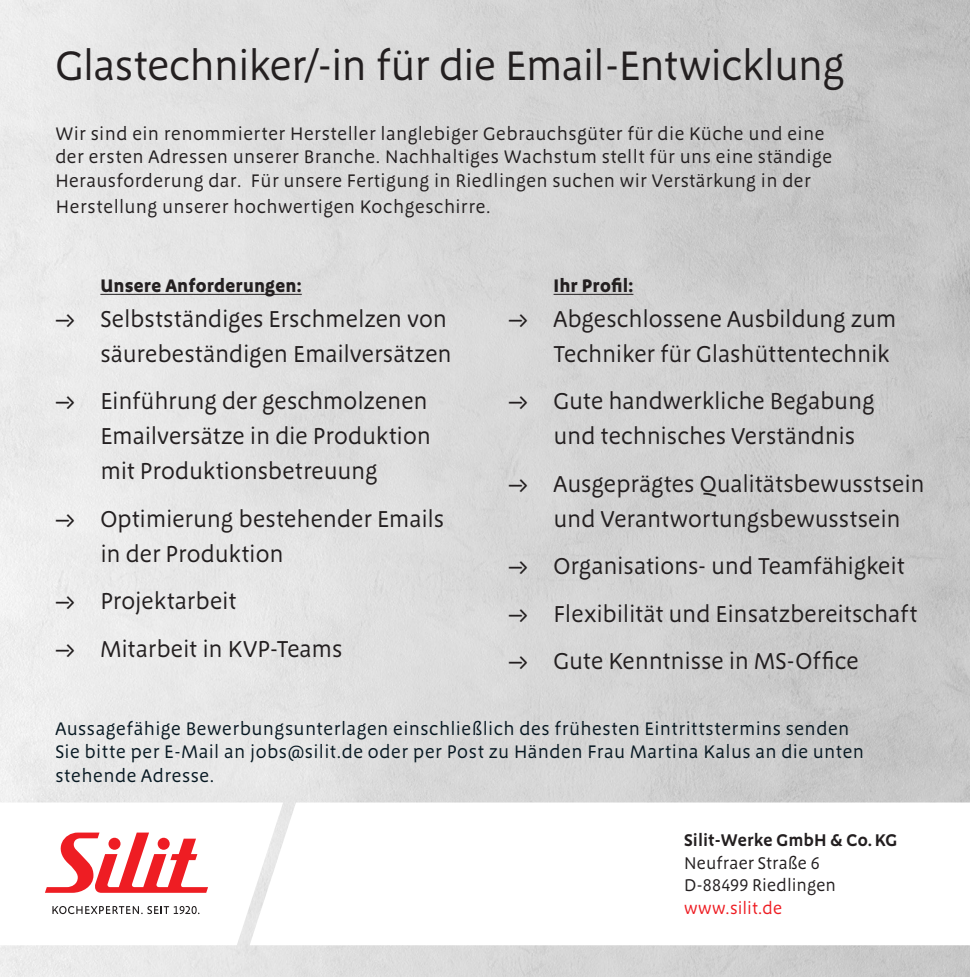
<style>
.page{position:relative;width:970px;height:977px;background:#fff}
.page>*{position:absolute;margin:0;border:0;box-sizing:border-box;transform-origin:0 0}
._24___9_8_mm{font:42.5px "Megano OT";letter-spacing:-.02em;color:#231f20}
.t1{font:23.75px/35px "Megano OT";letter-spacing:-.005em;color:#231f20}
.t2{font:18.75px/23.8px "Megano OT";letter-spacing:.025em;color:#231f20}
.t3{font:18.75px/23.8px "Megano OT";letter-spacing:.025em;color:#071822}
.t4{font:700 18.75px "Megano OT";letter-spacing:.01em;color:#231f20}
.t5{font:17.5px/22.5px "Megano OT";letter-spacing:.01em;color:#231f20}
.t6{font:600 17.5px "Megano OT";letter-spacing:.005em;color:#231f20}
.t7{font:17.5px "Megano OT";color:#ee1d23}
</style>
<div class="page">
<img style="left:0;top:0;width:970px;height:977px">
<svg style="left:283px;top:802px;width:687px;height:143px"></svg>
<svg style="left:0;top:802px;width:283px;height:143px"></svg>
<svg style="left:45px;top:832px;width:163px;height:61px"></svg>
<svg style="left:52px;top:906px;width:147px;height:8px"></svg>
<hr style="left:100px;top:294px;width:202px;height:1px;background:#231f20">
<hr style="left:553px;top:294px;width:80px;height:1px;background:#231f20">
<svg style="left:0;top:0;width:4px;height:4px"></svg>
<svg style="left:0;top:972px;width:4px;height:5px"></svg>
<svg style="left:965px;top:0;width:5px;height:4px"></svg>
<svg style="left:965px;top:972px;width:5px;height:5px"></svg>
<p class="_24___9_8_mm" style="left:55px;top:41px;width:791px">Glastechniker/-in für die Email-Entwicklung</p>
<p class="t2" style="left:55px;top:121px;width:778px">Wir sind ein renommierter Hersteller langlebiger Gebrauchsgüter für die Küche und eine der ersten Adressen unserer Branche. Nachhaltiges Wachstum stellt für uns eine ständige<br>Herausforderung dar. Für unsere Fertigung in Riedlingen suchen wir Verstärkung in der</p>
<p class="t2" style="left:56px;top:195px;width:436px">Herstellung unserer hochwertigen Kochgeschirre.</p>
<p class="t4" style="left:100px;top:274px;width:203px">Unsere Anforderungen:</p>
<p class="t1" style="left:55px;top:301px;width:398px;text-align:right">→ Selbstständiges Erschmelzen von säurebeständigen Emailversätzen</p>
<p class="t1" style="left:100px;top:384px;width:332px;text-indent:-45px">→ Einführung der geschmolzenen<br>Emailversätze in die Produktion mit Produktionsbetreuung</p>
<p class="t1" style="left:100px;top:501px;width:345px;text-indent:-45px">→ Optimierung bestehender Emails in der Produktion</p>
<p class="t1" style="left:55px;top:584px;width:183px">→ Projektarbeit</p>
<p class="t1" style="left:55px;top:631px;width:289px">→ Mitarbeit in KVP-Teams</p>
<p class="t4" style="left:553px;top:274px;width:81px">Ihr Profil:</p>
<p class="t1" style="left:508px;top:301px;width:389px;text-align:right">→ Abgeschlossene Ausbildung zum<br>Techniker für Glashüttentechnik</p>
<p class="t1" style="left:553px;top:384px;width:322px;text-indent:-45px">→ Gute handwerkliche Begabung und technisches Verständnis</p>
<p class="t1" style="left:553px;top:466px;width:372px;text-indent:-45px">→ Ausgeprägtes Qualitätsbewusstsein und Verantwortungsbewusstsein</p>
<p class="t1" style="left:508px;top:549px;width:398px">→ Organisations- und Teamfähigkeit</p>
<p class="t1" style="left:508px;top:596px;width:410px">→ Flexibilität und Einsatzbereitschaft</p>
<p class="t1" style="left:508px;top:644px;width:352px">→ Gute Kenntnisse in MS-Office</p>
<p class="t3" style="left:55px;top:716px;width:810px">Aussagefähige Bewerbungsunterlagen einschließlich des frühesten Eintrittstermins senden<br>Sie bitte per E-Mail an jobs@silit.de oder per Post zu Händen Frau Martina Kalus an die unten stehende Adresse.</p>
<p class="t6" style="left:684px;top:830px;width:215px">Silit-Werke GmbH &amp; Co.KG</p>
<p class="t5" style="left:684px;top:851px;width:153px">Neufraer Straße 6<br>D-88499 Riedlingen</p>
<p class="t7" style="left:684px;top:897px;width:100px">www.silit.de</p>
</div>
